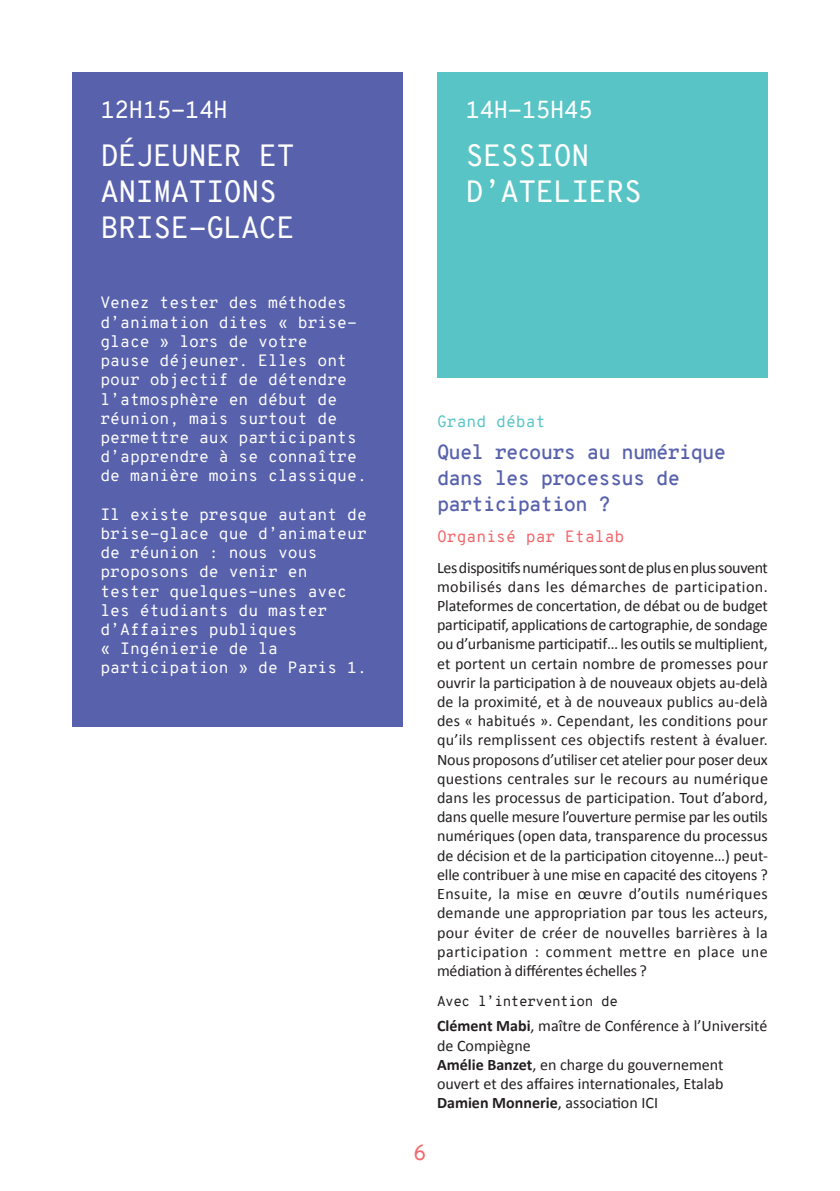
<style>
.page{position:relative;width:840px;height:1191px;background:#fff}
.page>*{position:absolute;margin:0;border:0;box-sizing:border-box;transform-origin:0 0}
.t1{font:30px/36px "Overpass Mono";letter-spacing:-.03em;color:#fff}
.t2{font:24px "Overpass Mono";letter-spacing:-.03em;color:#fff}
.t3{font:22px "Overpass Mono";color:#f1666a}
.t4{font:600 20px/26px "Overpass Mono";letter-spacing:-.04em;color:#5861ac}
.t5{font:16px/19.2px "Calibri";color:#231f20;text-align:justify}
.t6{font:16px/19.2px "Overpass Mono";color:#fff}
.t7{font:16px "Overpass Mono";color:#f1666a}
.t8{font:16px "Overpass Mono";color:#59c4c5}
.t9{font:14px "Overpass Mono";letter-spacing:-.03em;color:#231f20}
.s1{font-weight:700}
</style>
<div class="page">
<div style="left:72px;top:72px;width:331px;height:655px;background:#5861ac"></div>
<div style="left:437px;top:72px;width:330px;height:305px;background:#59c4c5"></div>
<h2 class="t2" style="left:100px;top:93px;width:129px">12H15-14H</h2>
<h1 class="t1" style="left:100px;top:137px;width:196px">DÉJEUNER ET<br>ANIMATIONS<br>BRISE-GLACE</h1>
<p class="t6" style="left:100px;top:293px;width:268px">Venez tester des méthodes d’animation dites « brise&shy;glace » lors de votre<br>pause déjeuner. Elles ont pour objectif de détendre l’atmosphère en début de réunion, mais surtout de permettre aux participants d’apprendre à se connaître de manière moins classique.</p>
<p class="t6" style="left:100px;top:504px;width:268px">Il existe presque autant de brise-glace que d’animateur de réunion : nous vous proposons de venir en tester quelques-unes avec les étudiants du master d’Affaires publiques<br>« Ingénierie de la participation » de Paris 1.</p>
<h2 class="t2" style="left:465px;top:93px;width:129px">14H-15H45</h2>
<h1 class="t1" style="left:465px;top:137px;width:178px">SESSION<br>D’ATELIERS</h1>
<p class="t8" style="left:437px;top:410px;width:110px">Grand débat</p>
<p class="t4" style="left:437px;top:439px;width:290px">Quel recours au numérique dans les processus de participation ?</p>
<p class="t7" style="left:437px;top:525px;width:189px">Organisé par Etalab</p>
<p class="t5" style="left:437px;top:557px;width:332px">Les dispositifs numériques sont de plus en plus souvent mobilisés dans les démarches de participation.<br>Plateformes de concertation, de débat ou de budget participatif, applications de cartographie, de sondage ou d’urbanisme participatif… les outils se multiplient, et portent un certain nombre de promesses pour ouvrir la participation à de nouveaux objets au-delà de la proximité, et à de nouveaux publics au-delà des « habitués ». Cependant, les conditions pour qu’ils remplissent ces objectifs restent à évaluer.<br>Nous proposons d’utiliser cet atelier pour poser deux questions centrales sur le recours au numérique dans les processus de participation. Tout d’abord, dans quelle mesure l’ouverture permise par les outils numériques (open data, transparence du processus de décision et de la participation citoyenne…) peut&shy;elle contribuer à une mise en capacité des citoyens ?<br>Ensuite, la mise en œuvre d’outils numériques demande une appropriation par tous les acteurs, pour éviter de créer de nouvelles barrières à la participation : comment mettre en place une médiation à différentes échelles ?</p>
<p class="t9" style="left:437px;top:991px;width:182px">Avec l’intervention de</p>
<p class="t5" style="left:437px;top:1016px;width:332px;text-align:left"><span class="s1">Clément Mabi</span>, maître de Conférence à l’Université de Compiègne<br><span class="s1">Amélie Banzet</span>, en charge du gouvernement ouvert et des affaires internationales, Etalab <span class="s1">Damien Monnerie</span>, association ICI</p>
<h3 class="t3" style="left:413px;top:1136px;width:15px">6</h3>
</div>
